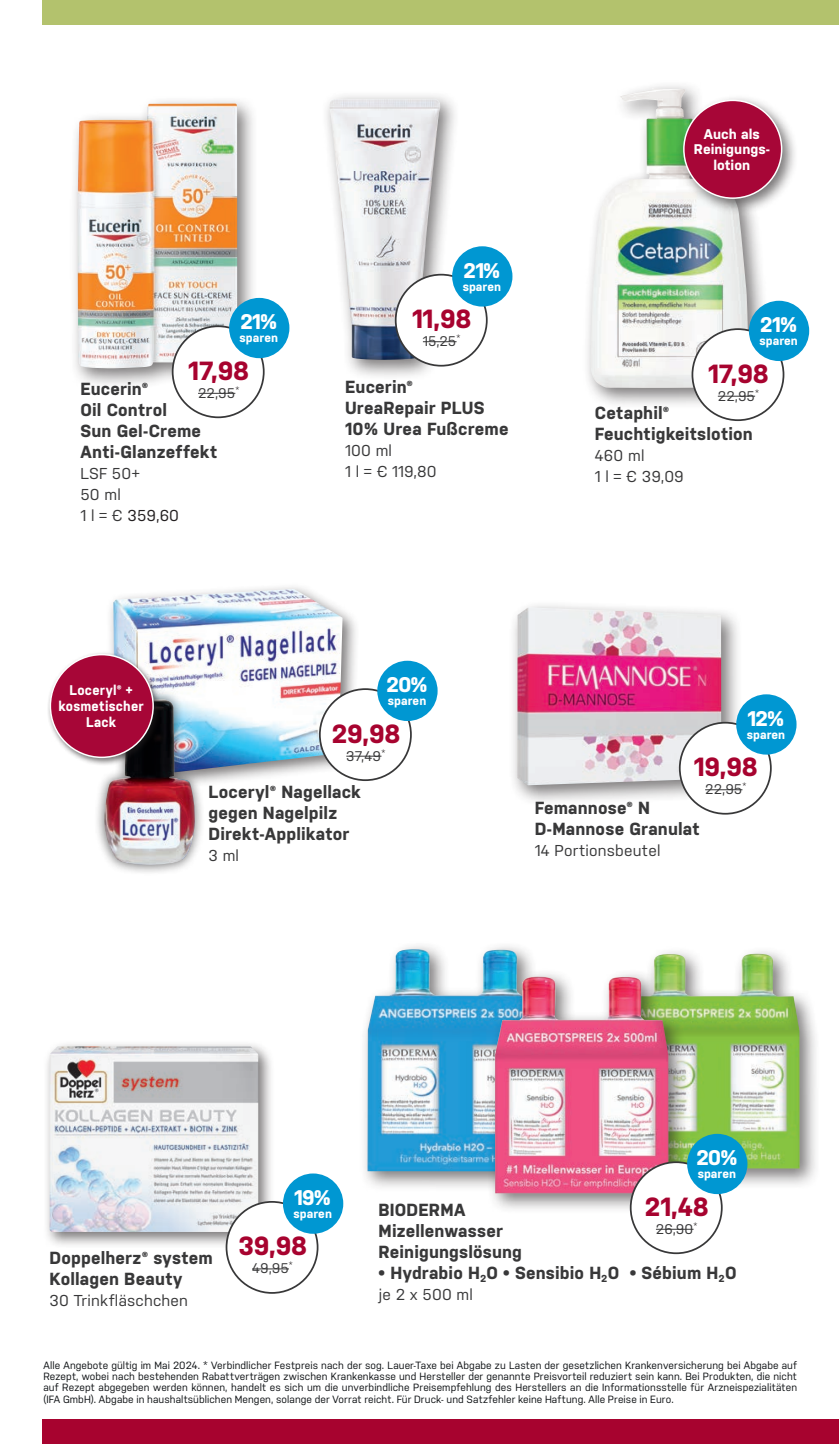
<style>
.page{position:relative;width:839px;height:1444px;background:#fff}
.page>*{position:absolute;margin:0;border:0;box-sizing:border-box;transform-origin:0 0}
.t1{font:700 26.25px "Nudista";letter-spacing:-.02em;color:#a7032f}
.t2{font:700 21.18px "Nudista";letter-spacing:-.06em;color:#fff}
.t3{font:700 17.5px/21px "Nudista";letter-spacing:.01em;color:#383839}
.t4{font:15.75px/21px "Nudista";letter-spacing:.01em;color:#383839}
.t5{font:14px "Nudista";color:#383839}
.t6{font:700 14px/15.8px "Nudista";letter-spacing:.01em;color:#fff;text-align:center;scale:.95 1}
.t7{font:700 14px/15.8px "Nudista";letter-spacing:.01em;color:#fff;text-align:center}
.t8{font:700 12.25px "Nudista";color:#fff}
.t9{font:10.5px/11.4px "Nudista";letter-spacing:.005em;color:#0e1114;text-align:justify}
.s1{color:#231f20}
</style>
<div class="page">
<div style="left:43px;top:0;width:795px;height:25px;background:#b3c26d"></div>
<div style="left:43px;top:1419px;width:795px;height:25px;background:#a7032f"></div>
<div style="left:321px;top:91px;width:139px;height:290px;background:#231f20;opacity:.6"></div>
<img style="left:329px;top:99px;width:111px;height:261px">
<div style="left:395px;top:275px;width:91px;height:91px;background:#fff;border-radius:50%"></div>
<div style="left:395px;top:274px;width:92px;height:92px;border:2px solid #383839;border-radius:50%"></div>
<hr style="left:423px;top:341px;width:33px;height:1px;background:#383839">
<div style="left:452px;top:246px;width:60px;height:60px;background:#0097d2;border-radius:50%"></div>
<div style="left:106px;top:582px;width:253px;height:211px;background:#231f20;opacity:.6"></div>
<img style="left:113px;top:589px;width:229px;height:187px">
<div style="left:94px;top:688px;width:111px;height:187px;background:#383839;opacity:.75"></div>
<img style="left:104px;top:699px;width:92px;height:168px">
<div style="left:47px;top:651px;width:115px;height:115px;background:#231f20;opacity:.6"></div>
<div style="left:50px;top:654px;width:103px;height:103px;background:#a70637;border-radius:50%"></div>
<div style="left:320px;top:689px;width:91px;height:91px;background:#fff;border-radius:50%"></div>
<div style="left:319px;top:688px;width:92px;height:93px;border:2px solid #383839;border-radius:50%"></div>
<hr style="left:346px;top:756px;width:35px;height:1px;background:#383839">
<div style="left:377px;top:661px;width:60px;height:60px;background:#0097d2;border-radius:50%"></div>
<div style="left:582px;top:80px;width:187px;height:329px;background:#231f20;opacity:.6"></div>
<img style="left:590px;top:88px;width:158px;height:300px">
<div style="left:677px;top:94px;width:121px;height:121px;background:#231f20;opacity:.6"></div>
<div style="left:683px;top:100px;width:98px;height:98px;background:#a70637;border-radius:50%"></div>
<div style="left:692px;top:329px;width:91px;height:91px;background:#fff;border-radius:50%"></div>
<div style="left:691px;top:328px;width:93px;height:93px;border:2px solid #383839;border-radius:50%"></div>
<hr style="left:717px;top:396px;width:38px;height:1px;background:#383839">
<div style="left:748px;top:301px;width:61px;height:60px;background:#0097d2;border-radius:50%"></div>
<div style="left:359px;top:941px;width:205px;height:251px;background:#231f20;opacity:.6"></div>
<img style="left:367px;top:949px;width:177px;height:222px">
<div style="left:617px;top:945px;width:203px;height:244px;background:#231f20;opacity:.6"></div>
<img style="left:626px;top:953px;width:173px;height:215px">
<div style="left:486px;top:968px;width:203px;height:246px;background:#231f20;opacity:.6"></div>
<img style="left:495px;top:976px;width:173px;height:217px">
<div style="left:630px;top:1162px;width:91px;height:91px;background:#fff;border-radius:50%"></div>
<div style="left:629px;top:1161px;width:93px;height:93px;border:2px solid #383839;border-radius:50%"></div>
<hr style="left:655px;top:1229px;width:38px;height:1px;background:#383839">
<div style="left:687px;top:1133px;width:60px;height:61px;background:#0097d2;border-radius:50%"></div>
<div style="left:69px;top:95px;width:189px;height:294px;background:#231f20;opacity:.6"></div>
<img style="left:77px;top:103px;width:160px;height:265px">
<div style="left:173px;top:326px;width:91px;height:91px;background:#fff;border-radius:50%"></div>
<div style="left:172px;top:325px;width:92px;height:93px;border:2px solid #383839;border-radius:50%"></div>
<hr style="left:198px;top:393px;width:37px;height:1px;background:#383839">
<div style="left:229px;top:298px;width:60px;height:60px;background:#0097d2;border-radius:50%"></div>
<div style="left:508px;top:599px;width:234px;height:207px;background:#231f20;opacity:.6"></div>
<img style="left:517px;top:607px;width:204px;height:178px">
<div style="left:679px;top:722px;width:91px;height:92px;background:#fff;border-radius:50%"></div>
<div style="left:678px;top:722px;width:93px;height:92px;border:2px solid #383839;border-radius:50%"></div>
<hr style="left:705px;top:789px;width:37px;height:1px;background:#383839">
<div style="left:736px;top:694px;width:60px;height:60px;background:#0097d2;border-radius:50%"></div>
<div style="left:43px;top:1039px;width:231px;height:209px;background:#231f20;opacity:.6"></div>
<img style="left:50px;top:1046px;width:208px;height:186px">
<div style="left:226px;top:1201px;width:91px;height:92px;background:#fff;border-radius:50%"></div>
<div style="left:225px;top:1201px;width:93px;height:92px;border:2px solid #383839;border-radius:50%"></div>
<hr style="left:252px;top:1268px;width:37px;height:1px;background:#383839">
<div style="left:283px;top:1173px;width:60px;height:60px;background:#0097d2;border-radius:50%"></div>
<h3 class="t7" style="left:693px;top:126px;width:77px">Auch als<br>Reinigungs&shy;lotion</h3>
<h2 class="t2" style="left:463px;top:258px;width:39px">21%</h2>
<p class="t8" style="left:462px;top:279px;width:40px">sparen</p>
<h2 class="t2" style="left:240px;top:310px;width:39px">21%</h2>
<p class="t8" style="left:239px;top:331px;width:40px">sparen</p>
<h1 class="t1" style="left:412px;top:304px;width:61px">11,98</h1>
<h3 class="t5" style="left:423px;top:333px;width:39px">15,25<sup>*</sup></h3>
<h2 class="t2" style="left:759px;top:312px;width:39px">21%</h2>
<p class="t8" style="left:759px;top:334px;width:40px">sparen</p>
<h1 class="t1" style="left:188px;top:355px;width:62px">17,98</h1>
<h3 class="t5" style="left:198px;top:385px;width:43px">22,95<sup>*</sup></h3>
<h3 class="t3" style="left:80px;top:378px;width:138px">Eucerin®<br>Oil Control<br>Sun Gel-Creme<br>Anti-Glanzeffekt</h3>
<h3 class="t4" style="left:80px;top:463px;width:100px">LSF 50+<br>50 ml<br>1 l = € <span class="s1">359,60</span></h3>
<h3 class="t3" style="left:345px;top:376px;width:165px">Eucerin®<br>UreaRepair PLUS<br>10% Urea Fußcreme</h3>
<h3 class="t4" style="left:345px;top:440px;width:93px">100 ml<br>1 l = € 119,80</h3>
<h1 class="t1" style="left:708px;top:358px;width:62px">17,98</h1>
<h3 class="t5" style="left:717px;top:388px;width:43px">22,95<sup>*</sup></h3>
<h3 class="t3" style="left:594px;top:402px;width:160px">Cetaphil®<br>Feuchtigkeitslotion</h3>
<h3 class="t4" style="left:594px;top:445px;width:91px">460 ml<br>1 l = € 39,09</h3>
<h3 class="t6" style="left:58px;top:682px;width:91px">Loceryl® + kosmetischer<br>Lack</h3>
<h2 class="t2" style="left:386px;top:672px;width:43px">20%</h2>
<p class="t8" style="left:388px;top:694px;width:40px">sparen</p>
<h1 class="t1" style="left:331px;top:718px;width:70px">29,98</h1>
<h3 class="t5" style="left:346px;top:747px;width:41px">37,49<sup>*</sup></h3>
<h3 class="t3" style="left:208px;top:781px;width:154px">Loceryl® Nagellack gegen Nagelpilz<br>Direkt-Applikator</h3>
<h2 class="t2" style="left:747px;top:706px;width:39px">12%</h2>
<p class="t8" style="left:746px;top:727px;width:40px">sparen</p>
<h1 class="t1" style="left:693px;top:752px;width:65px">19,98</h1>
<h3 class="t5" style="left:705px;top:781px;width:43px">22,95<sup>*</sup></h3>
<h3 class="t3" style="left:534px;top:797px;width:167px">Femannose® N<br>D-Mannose Granulat</h3>
<h3 class="t4" style="left:534px;top:839px;width:127px">14 Portionsbeutel</h3>
<h2 class="t2" style="left:696px;top:1145px;width:43px">20%</h2>
<p class="t8" style="left:697px;top:1167px;width:40px">sparen</p>
<h3 class="t3" style="left:50px;top:1247px;width:165px">Doppelherz® system<br>Kollagen Beauty</h3>
<h3 class="t4" style="left:50px;top:1290px;width:140px">30 Trinkfläschchen</h3>
<h2 class="t2" style="left:294px;top:1185px;width:39px">19%</h2>
<p class="t8" style="left:293px;top:1206px;width:40px">sparen</p>
<h1 class="t1" style="left:238px;top:1231px;width:70px">39,98</h1>
<h3 class="t5" style="left:252px;top:1260px;width:42px">49,95<sup>*</sup></h3>
<h1 class="t1" style="left:644px;top:1191px;width:66px">21,48</h1>
<h3 class="t5" style="left:655px;top:1220px;width:43px">26,90<sup>*</sup></h3>
<h3 class="t3" style="left:378px;top:1199px;width:145px">BIODERMA<br>Mizellenwasser<br>Reinigungslösung</h3>
<h3 class="t3" style="left:378px;top:1262px;width:359px">• Hydrabio H<sub>2</sub>O • Sensibio H<sub>2</sub>O • Sébium H<sub>2</sub>O</h3>
<h3 class="t4" style="left:378px;top:1283px;width:96px">je 2 x 500 ml</h3>
<p class="t9" style="left:43px;top:1359px;width:755px">Alle Angebote gültig im Mai 2024. * Verbindlicher Festpreis nach der sog. Lauer-Taxe bei Abgabe zu Lasten der gesetzlichen Krankenversicherung bei Abgabe auf Rezept, wobei nach bestehenden Rabattverträgen zwischen Krankenkasse und Hersteller der genannte Preisvorteil reduziert sein kann. Bei Produkten, die nicht auf Rezept abgegeben werden können, handelt es sich um die unverbindliche Preisempfehlung des Herstellers an die Informationsstelle für Arzneispezialitäten (IFA GmbH). Abgabe in haushaltsüblichen Mengen, solange der Vorrat reicht. Für Druck- und Satzfehler keine Haftung. Alle Preise in Euro.</p>
</div>
